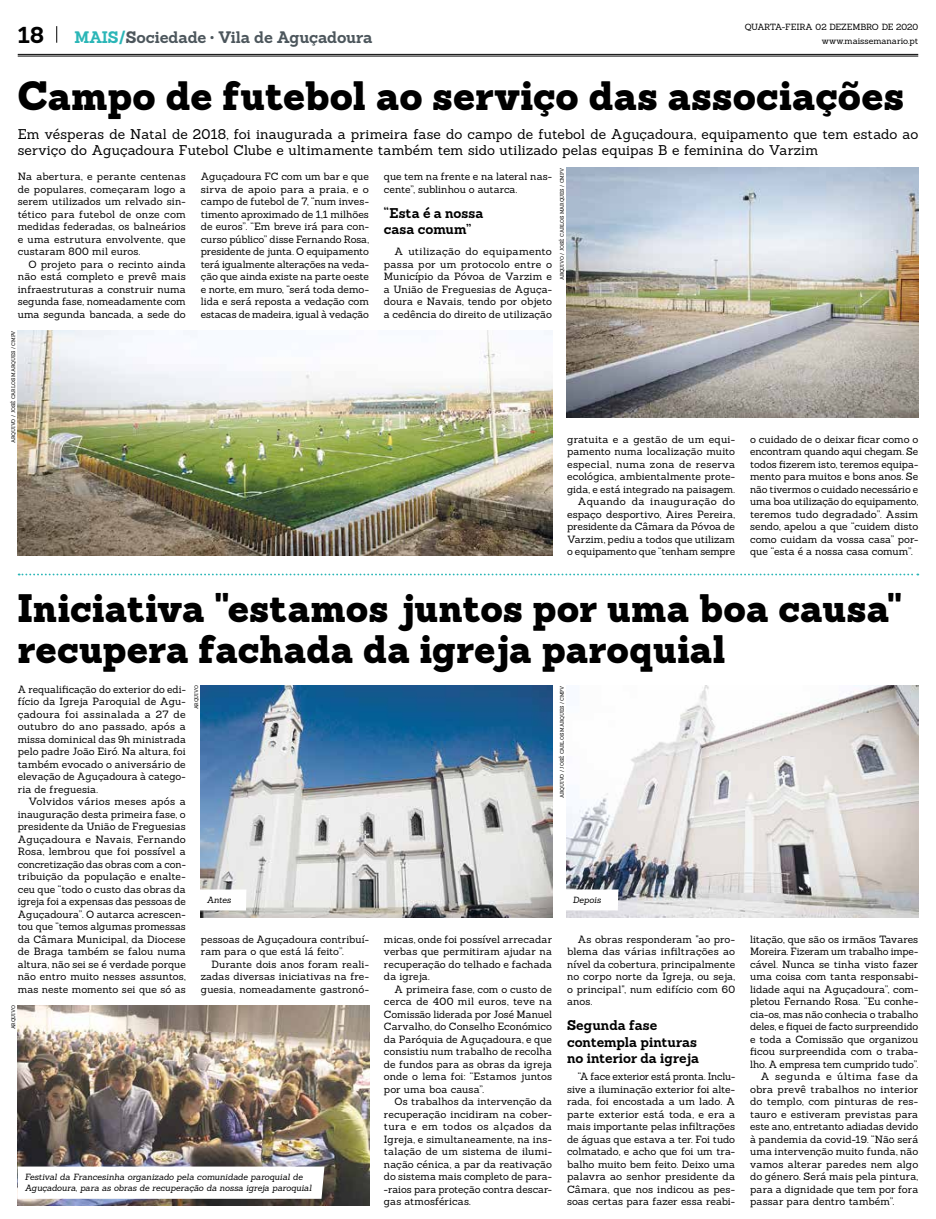
<style>
.page{position:relative;width:936px;height:1219px;background:#fff}
.page>*{position:absolute;margin:0;border:0;box-sizing:border-box;transform-origin:0 0}
.t1{font:900 40px "Sanchez";letter-spacing:.005em;color:#000}
.t2{font:900 38.75px/41.2px "Sanchez";letter-spacing:.005em;color:#000}
.t3{font:700 22.5px "Sanchez";color:#000}
.t4{font:700 16.25px "Sanchez";letter-spacing:-.01em;color:#4c565c}
.t5{font:13.75px/16.2px "Sanchez";letter-spacing:.005em;color:#000}
.t6{font:700 13.75px/16.5px "Sanchez";letter-spacing:.005em;color:#000}
.t7{font:10.25px/12.5px "Sanchez";letter-spacing:.005em;color:#000;text-align:justify}
.t8{font:10.25px "Sanchez";letter-spacing:-.015em;color:#000}
.t9{font:10.25px "Sanchez";letter-spacing:.04em;color:#000}
.t10{font:italic 8.75px/11.2px "Sanchez";letter-spacing:-.005em;color:#000}
.t11{font:8.75px "Sanchez";letter-spacing:-.005em;color:#000}
.t12{font:5px "Sanchez";letter-spacing:-.05em;color:#000}
.s1{color:#2bb6b7}
</style>
<div class="page">
<hr style="left:18px;top:56px;width:900px;height:1px;background:#000">
<hr style="left:18px;top:54px;width:900px;height:1px;background:#000">
<svg style="left:56px;top:26px;width:1px;height:17px"></svg>
<svg style="left:19px;top:574px;width:899px;height:1px"></svg>
<img style="left:18px;top:330px;width:534px;height:225px">
<img style="left:566px;top:168px;width:352px;height:250px">
<img style="left:566px;top:685px;width:352px;height:233px">
<img style="left:201px;top:685px;width:351px;height:233px">
<img style="left:18px;top:1005px;width:351px;height:200px">
<svg style="left:200px;top:889px;width:46px;height:21px"></svg>
<svg style="left:566px;top:889px;width:52px;height:21px"></svg>
<svg style="left:18px;top:1166px;width:306px;height:33px"></svg>
<p class="t11" style="left:745px;top:21px;width:175px">QUARTA-FEIRA 02 DEZEMBRO DE 2020</p>
<h3 class="t3" style="left:18px;top:19px;width:28px">18</h3>
<h3 class="t4" style="left:75px;top:26px;width:299px"><span class="s1">MAIS/</span>Sociedade • Vila de Aguçadoura</h3>
<p class="t11" style="left:821px;top:35px;width:98px">www.maissemanario.pt</p>
<h1 class="t1" style="left:18px;top:67px;width:887px">Campo de futebol ao serviço das associações</h1>
<h3 class="t5" style="left:18px;top:126px;width:902px">Em vésperas de Natal de 2018, foi inaugurada a primeira fase do campo de futebol de Aguçadoura, equipamento que tem estado ao serviço do Aguçadoura Futebol Clube e ultimamente também tem sido utilizado pelas equipas B e feminina do Varzim</h3>
<p class="t7" style="left:18px;top:170px;width:170px">Na abertura, e perante centenas de populares, começaram logo a serem utilizados um relvado sin&shy;tético para futebol de onze com medidas federadas, os balneários e uma estrutura envolvente, que custaram 800 mil euros.</p>
<p class="t7" style="left:18px;top:258px;width:170px;text-indent:11px">O projeto para o recinto ainda não está completo e prevê mais infraestruturas a construir numa segunda fase, nomeadamente com uma segunda bancada, a sede do</p>
<p class="t12" style="left:559px;top:280px;width:114px;rotate:-90deg">ARQUIVO / JOSÉ CARLOS MARQUES / CMPV</p>
<p class="t7" style="left:201px;top:170px;width:170px">Aguçadoura FC com um bar e que sirva de apoio para a praia, e o campo de futebol de 7, “num inves&shy;timento aproximado de 1,1 milhões de euros”. “Em breve irá para con&shy;curso público” disse Fernando Rosa, presidente de junta. O equipamento terá igualmente alterações na veda&shy;ção que ainda existe na parte oeste e norte, em muro, “será toda demo&shy;lida e será reposta a vedação com estacas de madeira, igual à vedação</p>
<p class="t7" style="left:384px;top:170px;width:170px">que tem na frente e na lateral nas&shy;cente”, sublinhou o autarca.</p>
<h3 class="t6" style="left:384px;top:205px;width:101px">“Esta é a nossa casa comum”</h3>
<p class="t7" style="left:384px;top:245px;width:170px;text-indent:11px">A utilização do equipamento passa por um protocolo entre o Município da Póvoa de Varzim e a União de Freguesias de Aguça&shy;doura e Navais, tendo por objeto a cedência do direito de utilização</p>
<p class="t12" style="left:10px;top:443px;width:114px;rotate:-90deg">ARQUIVO / JOSÉ CARLOS MARQUES / CMPV</p>
<p class="t7" style="left:567px;top:433px;width:170px;text-align:right">gratuita e a gestão de um equi&shy;pamento numa localização muito especial, numa zona de reserva ecológica, ambientalmente prote&shy;gida, e está integrado na paisagem.<br>Aquando da inauguração do espaço desportivo, Aires Pereira, presidente da Câmara da Póvoa de<br>Varzim, pediu a todos que utilizam o equipamento que “tenham sempre</p>
<p class="t7" style="left:750px;top:433px;width:170px">o cuidado de o deixar ficar como o encontram quando aqui chegam. Se todos fizerem isto, teremos equipa&shy;mento para muitos e bons anos. Se não tivermos o cuidado necessário e uma boa utilização do equipamento, teremos tudo degradado”. Assim sendo, apelou a que “cuidem disto como cuidam da vossa casa” por&shy;que “esta é a nossa casa comum”.</p>
<h2 class="t2" style="left:18px;top:587px;width:885px">Iniciativa "estamos juntos por uma boa causa" recupera fachada da igreja paroquial</h2>
<p class="t7" style="left:18px;top:683px;width:170px">A requalificação do exterior do edi&shy;fício da Igreja Paroquial de Agu&shy;çadoura foi assinalada a 27 de outubro do ano passado, após a missa dominical das 9h ministrada pelo padre João Eiró. Na altura, foi também evocado o aniversário de elevação de Aguçadoura à catego&shy;ria de freguesia.</p>
<p class="t7" style="left:18px;top:795px;width:170px;text-indent:11px">Volvidos vários meses após a inauguração desta primeira fase, o presidente da União de Freguesias Aguçadoura e Navais, Fernando Rosa, lembrou que foi possível a concretização das obras com a con&shy;tribuição da população e enalte&shy;ceu que “todo o custo das obras da igreja foi a expensas das pessoas de Aguçadoura”. O autarca acrescen&shy;tou que “temos algumas promessas da Câmara Municipal, da Diocese de Braga também se falou numa altura, não sei se é verdade porque não entro muito nesses assuntos, mas neste momento sei que só as</p>
<p class="t12" style="left:559px;top:798px;width:114px;rotate:-90deg">ARQUIVO / JOSÉ CARLOS MARQUES / CMPV</p>
<p class="t12" style="left:193px;top:709px;width:26px;rotate:-90deg">ARQUIVO</p>
<p class="t10" style="left:207px;top:894px;width:26px">Antes</p>
<p class="t10" style="left:572px;top:894px;width:30px">Depois</p>
<p class="t7" style="left:201px;top:933px;width:170px">pessoas de Aguçadoura contribuí&shy;ram para o que está lá feito”.</p>
<p class="t7" style="left:201px;top:958px;width:170px;text-indent:11px">Durante dois anos foram reali&shy;zadas diversas iniciativas na fre&shy;guesia, nomeadamente gastronó-</p>
<p class="t7" style="left:384px;top:933px;width:170px">micas, onde foi possível arrecadar verbas que permitiram ajudar na recuperação do telhado e fachada da igreja.</p>
<p class="t7" style="left:384px;top:983px;width:170px;text-indent:11px">A primeira fase, com o custo de cerca de 400 mil euros, teve na Comissão liderada por José Manuel Carvalho, do Conselho Económico da Paróquia de Aguçadoura, e que consistiu num trabalho de recolha de fundos para as obras da igreja onde o lema foi: “Estamos juntos por uma boa causa”.</p>
<p class="t7" style="left:384px;top:1095px;width:170px;text-indent:11px">Os trabalhos da intervenção da recuperação incidiram na cober&shy;tura e em todos os alçados da Igreja, e simultaneamente, na ins&shy;talação de um sistema de ilumi&shy;nação cénica, a par da reativação do sistema mais completo de para--raios para proteção contra descar&shy;gas atmosféricas.</p>
<p class="t7" style="left:567px;top:933px;width:170px;text-indent:11px">As obras responderam "ao pro&shy;blema das várias infiltrações ao nível da cobertura, principalmente no corpo norte da Igreja, ou seja, o principal", num edifício com 60 anos.</p>
<h3 class="t6" style="left:567px;top:1017px;width:133px">Segunda fase contempla pinturas no interior da igreja</h3>
<p class="t7" style="left:567px;top:1070px;width:170px;text-indent:11px">“A face exterior está pronta. Inclu&shy;sive a iluminação exterior foi alte&shy;rada, foi encostada a um lado. A parte exterior está toda, e era a mais importante pelas infiltrações de águas que estava a ter. Foi tudo colmatado, e acho que foi um tra&shy;balho muito bem feito. Deixo uma palavra ao senhor presidente da Câmara, que nos indicou as pes&shy;soas certas para fazer essa reabi-</p>
<p class="t12" style="left:10px;top:1029px;width:26px;rotate:-90deg">ARQUIVO</p>
<p class="t10" style="left:25px;top:1171px;width:288px">Festival da Francesinha organizado pela comunidade paroquial de<br>Aguçadoura, para as obras de recuperação da nossa igreja paroquial</p>
<p class="t7" style="left:750px;top:933px;width:170px">litação, que são os irmãos Tavares</p>
<p class="t7" style="left:750px;top:945px;width:170px">Moreira. Fizeram um trabalho impe-</p>
<p class="t7" style="left:750px;top:958px;width:170px">cável. Nunca se tinha visto fazer</p>
<p class="t7" style="left:750px;top:970px;width:170px">uma coisa com tanta responsabi-</p>
<p class="t7" style="left:750px;top:983px;width:170px">lidade aqui na Aguçadoura”, com-</p>
<p class="t7" style="left:750px;top:995px;width:170px">pletou Fernando Rosa. “Eu conhe-</p>
<p class="t7" style="left:750px;top:1008px;width:170px">cia-os, mas não conhecia o trabalho</p>
<p class="t8" style="left:750px;top:1020px;width:169px">deles, e fiquei de facto surpreendido</p>
<p class="t7" style="left:750px;top:1033px;width:169px">e toda a Comissão que organizou</p>
<p class="t7" style="left:750px;top:1045px;width:170px">ficou surpreendida com o traba-</p>
<p class="t7" style="left:750px;top:1058px;width:170px">lho. A empresa tem cumprido tudo”.</p>
<p class="t9" style="left:760px;top:1070px;width:159px">A segunda e última fase da</p>
<p class="t7" style="left:750px;top:1083px;width:169px">obra prevê trabalhos no interior</p>
<p class="t7" style="left:750px;top:1095px;width:170px">do templo, com pinturas de res-</p>
<p class="t7" style="left:750px;top:1108px;width:169px">tauro e estiveram previstas para</p>
<p class="t7" style="left:750px;top:1120px;width:169px">este ano, entretanto adiadas devido</p>
<p class="t7" style="left:750px;top:1133px;width:170px">à pandemia da covid-19. “Não será</p>
<p class="t7" style="left:750px;top:1145px;width:170px">uma intervenção muito funda, não</p>
<p class="t7" style="left:750px;top:1158px;width:170px">vamos alterar paredes nem algo</p>
<p class="t7" style="left:750px;top:1170px;width:170px">do género. Será mais pela pintura,</p>
<p class="t7" style="left:750px;top:1183px;width:170px">para a dignidade que tem por fora</p>
<p class="t7" style="left:750px;top:1195px;width:146px">passar para dentro também”.</p>
</div>
